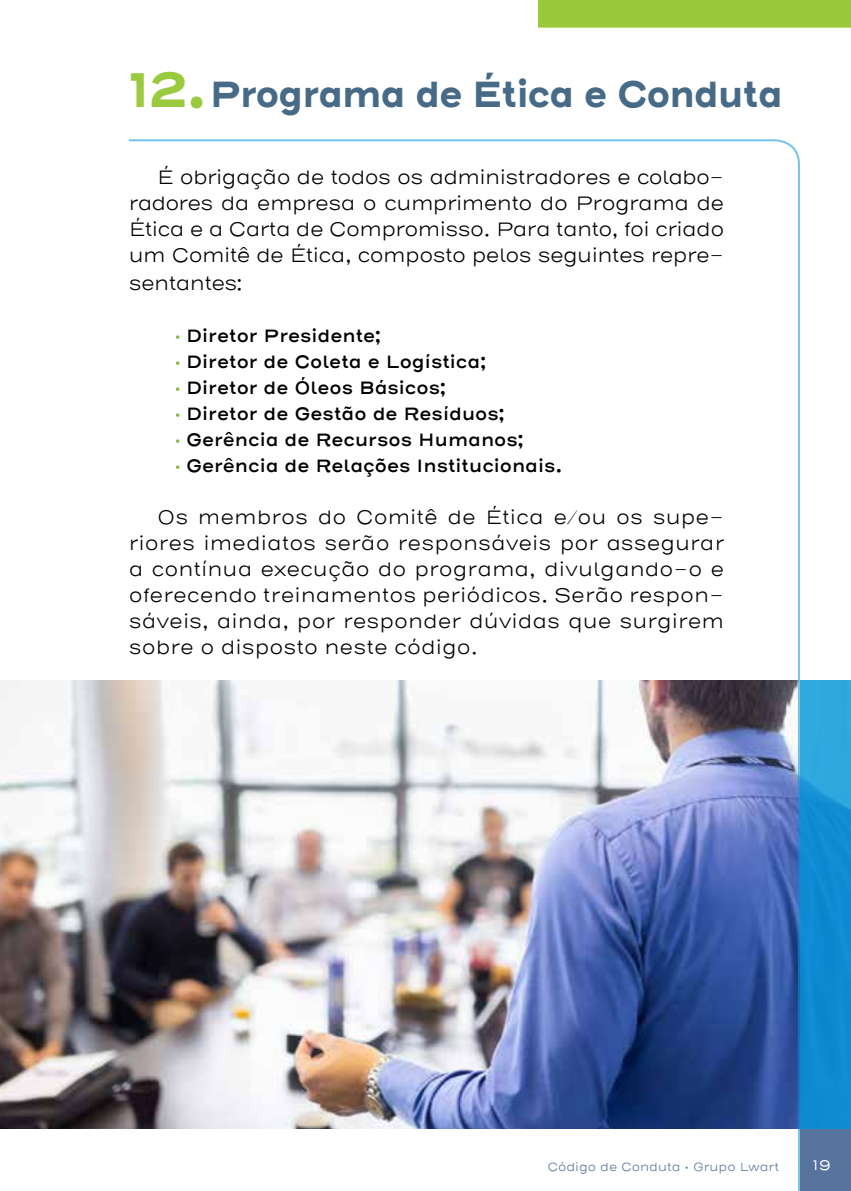
<style>
.page{position:relative;width:851px;height:1191px;background:#fff}
.page>*{position:absolute;margin:0;border:0;box-sizing:border-box;transform-origin:0 0}
.t1{font:700 36px "Henderson Sans W00 Basic";letter-spacing:-.04em;color:#476b87}
.t2{font:300 20px/26px "Henderson Sans W00 Basic";letter-spacing:-.025em;color:#000;text-align:justify}
.t3{font:18px "Henderson Sans W00 Basic Sm Bd";color:#000}
.t4{font:14px "Henderson Sans Bas";color:#fff}
.t5{font:300 12px "Henderson Sans W00 Basic";color:#56739d}
.s1{font-size:48px;color:#9aca3e}
.s2{font-family:"Henderson Sans Bas";color:#fff}
</style>
<div class="page">
<img style="left:0;top:680px;width:127px;height:448px">
<svg style="left:800px;top:680px;width:50px;height:448px;background:#1691d4"></svg>
<img style="left:127px;top:139px;width:673px;height:1052px">
<div style="left:538px;top:0;width:312px;height:28px;background:#9aca3c"></div>
<div style="left:799px;top:1128px;width:51px;height:63px;background:#56739d"></div>
<h1 class="t1" style="left:129px;top:71px;width:655px"><span class="s1">12.</span>Programa de Ética e Conduta</h1>
<p class="t2" style="left:129px;top:165px;width:597px;text-indent:28px">É obrigação de todos os administradores e colabo&shy;radores da empresa o cumprimento do Programa de Ética e a Carta de Compromisso. Para tanto, foi criado um Comitê de Ética, composto pelos seguintes repre-</p>
<p class="t2" style="left:129px;top:271px;width:115px">sentantes:</p>
<p class="t3" style="left:174px;top:324px;width:208px"><span class="s2">•</span> Diretor Presidente;</p>
<p class="t3" style="left:174px;top:350px;width:313px"><span class="s2">•</span> Diretor de Coleta e Logística;</p>
<p class="t3" style="left:174px;top:376px;width:273px"><span class="s2">•</span> Diretor de Óleos Básicos;</p>
<p class="t3" style="left:174px;top:402px;width:332px"><span class="s2">•</span> Diretor de Gestão de Resíduos;</p>
<p class="t3" style="left:174px;top:428px;width:351px"><span class="s2">•</span> Gerência de Recursos Humanos;</p>
<p class="t3" style="left:174px;top:454px;width:390px"><span class="s2">•</span> Gerência de Relações Institucionais.</p>
<p class="t2" style="left:129px;top:505px;width:597px;text-indent:28px">Os membros do Comitê de Ética e/ou os supe&shy;riores imediatos serão responsáveis por assegurar a contínua execução do programa, divulgando-o e oferecendo treinamentos periódicos. Serão respon&shy;sáveis, ainda, por responder dúvidas que surgirem sobre o disposto neste código.</p>
<p class="t5" style="left:547px;top:1159px;width:233px">Código de Conduta • Grupo Lwart</p>
<p class="t4" style="left:812px;top:1156px;width:20px">19</p>
</div>
